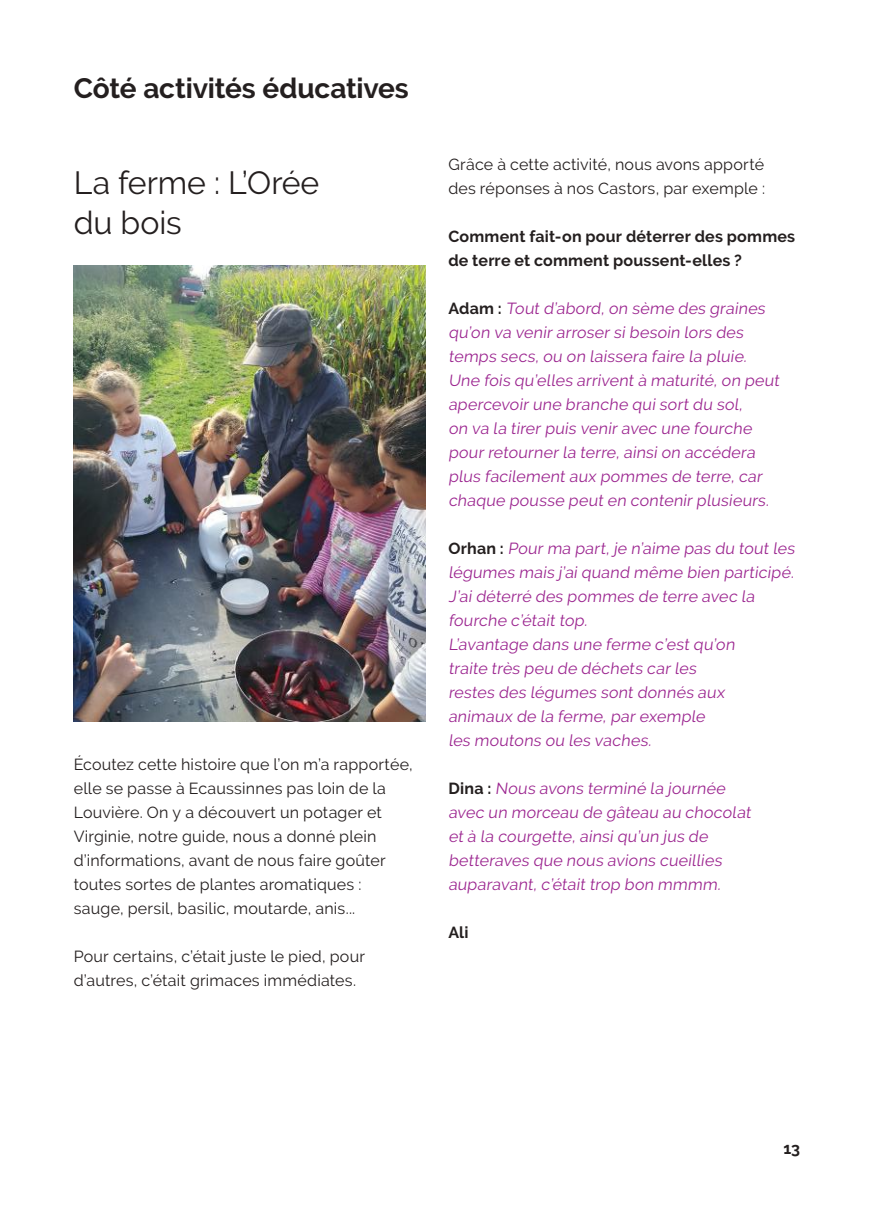
<style>
.page{position:relative;width:874px;height:1225px;background:#fff}
.page>*{position:absolute;margin:0;border:0;box-sizing:border-box;transform-origin:0 0}
.t1{font:32px/40px "Raleway";letter-spacing:-.005em;color:#241f1f}
.t2{font:700 28px "Raleway";letter-spacing:-.005em;color:#241f1f}
.t3{font:16px/24px "Raleway";letter-spacing:.005em;color:#9b248f}
.t4{font:16px/24px "Raleway";letter-spacing:.015em;color:#241f1f}
.t5{font:700 16px/24px "Raleway";letter-spacing:.015em;color:#241f1f}
.s1{font-weight:700;color:#241f1f}
</style>
<div class="page">
<img style="left:74px;top:266px;width:351px;height:456px">
<h2 class="t2" style="left:74px;top:72px;width:336px">Côté activités éducatives</h2>
<h1 class="t1" style="left:74px;top:162px;width:247px">La ferme : L’Orée du bois</h1>
<p class="t4" style="left:74px;top:752px;width:340px">Écoutez cette histoire que l’on m’a rapportée, elle se passe à Ecaussinnes pas loin de la Louvière. On y a découvert un potager et Virginie, notre guide, nous a donné plein d’informations, avant de nous faire goûter toutes sortes de plantes aromatiques : sauge, persil, basilic, moutarde, anis...</p>
<p class="t4" style="left:74px;top:944px;width:293px">Pour certains, c’était juste le pied, pour d’autres, c’était grimaces immédiates.</p>
<p class="t4" style="left:448px;top:152px;width:318px">Grâce à cette activité, nous avons apporté des réponses à nos Castors, par exemple :</p>
<p class="t5" style="left:448px;top:224px;width:348px">Comment fait-on pour déterrer des pommes de terre et comment poussent-elles ?</p>
<p class="t3" style="left:448px;top:296px;width:335px"><span class="s1">Ad a m :</span> Tout d’abord, on sème des graines qu’on va venir arroser si besoin lors des temps secs, ou on laissera faire la pluie.<br>Une fois qu’elles arrivent à maturité, on peut apercevoir une branche qui sort du sol,<br>on va la tirer puis venir avec une fourche pour retourner la terre, ainsi on accédera plus facilement aux pommes de terre, car chaque pousse peut en contenir plusieurs.</p>
<p class="t3" style="left:448px;top:536px;width:350px"><span class="s1">O r h a n :</span> Pour ma part, je n’aime pas du tout les légumes mais j’ai quand même bien participé.<br>J’ai déterré des pommes de terre avec la fourche c’était top.<br>L’avantage dans une ferme c’est qu’on<br>traite très peu de déchets car les<br>restes des légumes sont donnés aux animaux de la ferme, par exemple<br>les moutons ou les vaches.</p>
<p class="t3" style="left:448px;top:776px;width:306px"><span class="s1">D i n a :</span> Nous avons terminé la journée avec un morceau de gâteau au chocolat et à la courgette, ainsi qu’un jus de betteraves que nous avions cueillies auparavant, c’était trop bon mmmm.</p>
<p class="t5" style="left:448px;top:920px;width:22px">Ali</p>
<p class="t5" style="left:782px;top:1136px;width:18px">13</p>
</div>
